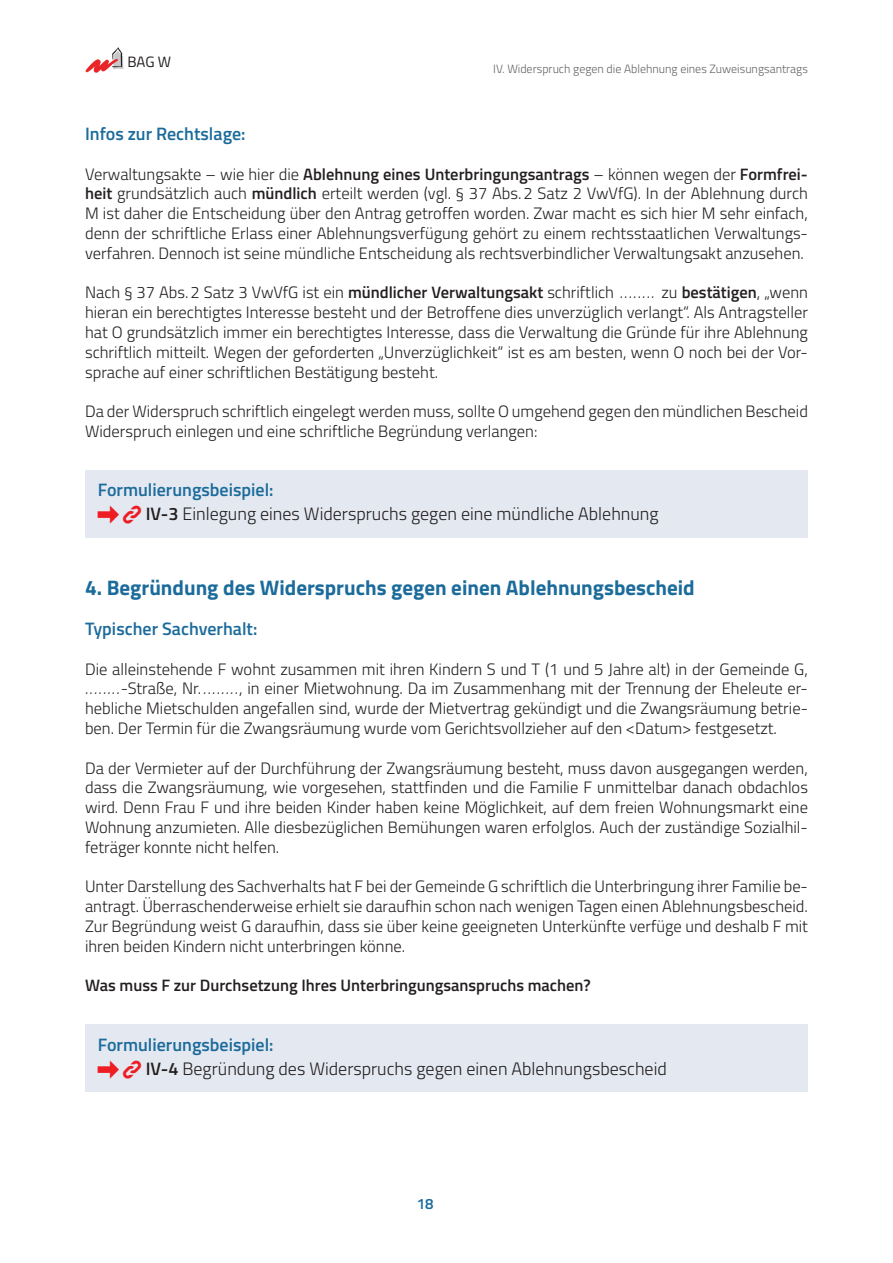
<style>
.page{position:relative;width:893px;height:1263px;background:#fff}
.page>*{position:absolute;margin:0;border:0;box-sizing:border-box;transform-origin:0 0}
.t1{font:700 21px "Titillium";color:#1b6b9b}
.t2{font:300 18px/23.7px "Titillium";color:#231f20}
.t3{font:600 18px "Titillium";color:#1b6b9b}
.t4{font:300 16.5px/19.8px "Titillium";color:#231f20;text-align:justify}
.t5{font:600 16.5px "Titillium";color:#231f20}
.t6{font:15px "Titillium";color:#231f20}
.t7{font:600 15px "Titillium";color:#1b6b9b}
.t8{font:300 12px "Titillium";color:#636366}
.s1{font-weight:600}
.s2{font-style:italic}
.s3{font-weight:600;color:#1b6b9b}
</style>
<div class="page">
<img style="left:85px;top:47px;width:39px;height:25px">
<div style="left:85px;top:470px;width:723px;height:44px;background:#e4e8f0"></div>
<div style="left:85px;top:493px;width:723px;height:44px;background:#e4e8f0"></div>
<div style="left:85px;top:1024px;width:723px;height:44px;background:#e4e8f0"></div>
<div style="left:85px;top:1047px;width:723px;height:45px;background:#e4e8f0"></div>
<p class="t6" style="left:128px;top:51px;width:45px">BAG W</p>
<p class="t8" style="left:493px;top:60px;width:316px">IV. Widerspruch gegen die Ablehnung eines Zuweisungsantrags</p>
<p class="t3" style="left:85px;top:120px;width:162px">Infos zur Rechtslage:</p>
<p class="t4" style="left:85px;top:163px;width:724px">Verwaltungsakte – wie hier die <span class="s1">Ablehnung eines Unterbringungsantrags</span> – können wegen der <span class="s1">Formfrei&shy;heit</span> grundsätzlich auch <span class="s1">mündlich</span> erteilt werden (vgl. § 37 Abs.2 Satz 2 VwVfG). In der Ablehnung durch M ist daher die Entscheidung über den Antrag getroffen worden. Zwar macht es sich hier M sehr einfach, denn der schriftliche Erlass einer Ablehnungsverfügung gehört zu einem rechtsstaatlichen Verwaltungs&shy;verfahren. Dennoch ist seine mündliche Entscheidung als rechtsverbindlicher Verwaltungsakt anzusehen.</p>
<p class="t4" style="left:85px;top:282px;width:724px">Nach § 37 Abs.2 Satz 3 VwVfG ist ein <span class="s1">mündlicher Verwaltungsakt</span> schriftlich <span class="s2">........</span> zu <span class="s1">bestätigen</span>, „wenn hieran ein berechtigtes Interesse besteht und der Betroffene dies unverzüglich verlangt“. Als Antragsteller hat O grundsätzlich immer ein berechtigtes Interesse, dass die Verwaltung die Gründe für ihre Ablehnung schriftlich mitteilt. Wegen der geforderten „Unverzüglichkeit“ ist es am besten, wenn O noch bei der Vor&shy;sprache auf einer schriftlichen Bestätigung besteht.</p>
<p class="t4" style="left:85px;top:401px;width:724px">Da der Widerspruch schriftlich eingelegt werden muss, sollte O umgehend gegen den mündlichen Bescheid<br>Widerspruch einlegen und eine schriftliche Begründung verlangen:</p>
<p class="t2" style="left:146px;top:477px;width:514px;text-indent:-48px"><span class="s3">Formulierungsbeispiel:<br></span><span class="s1">IV-3</span> Einlegung eines Widerspruchs gegen eine mündliche Ablehnung</p>
<p class="t1" style="left:85px;top:572px;width:611px">4. Begründung des Widerspruchs gegen einen Ablehnungsbescheid</p>
<p class="t3" style="left:85px;top:615px;width:174px">Typischer Sachverhalt:</p>
<p class="t4" style="left:85px;top:658px;width:724px">Die alleinstehende F wohnt zusammen mit ihren Kindern S und T (1 und 5 Jahre alt) in der Gemeinde G, <span class="s2">........</span>-Straße, Nr. <span class="s2">........</span>, in einer Mietwohnung. Da im Zusammenhang mit der Trennung der Eheleute er&shy;hebliche Mietschulden angefallen sind, wurde der Mietvertrag gekündigt und die Zwangsräumung betrie&shy;ben. Der Termin für die Zwangsräumung wurde vom Gerichtsvollzieher auf den &lt;Datum&gt; festgesetzt.</p>
<p class="t4" style="left:85px;top:757px;width:724px">Da der Vermieter auf der Durchführung der Zwangsräumung besteht, muss davon ausgegangen werden, dass die Zwangsräumung, wie vorgesehen, stattfinden und die Familie F unmittelbar danach obdachlos wird. Denn Frau F und ihre beiden Kinder haben keine Möglichkeit, auf dem freien Wohnungsmarkt eine Wohnung anzumieten. Alle diesbezüglichen Bemühungen waren erfolglos. Auch der zuständige Sozialhil&shy;feträger konnte nicht helfen.</p>
<p class="t4" style="left:85px;top:876px;width:724px">Unter Darstellung des Sachverhalts hat F bei der Gemeinde G schriftlich die Unterbringung ihrer Familie be&shy;antragt. Überraschenderweise erhielt sie daraufhin schon nach wenigen Tagen einen Ablehnungsbescheid.<br>Zur Begründung weist G daraufhin, dass sie über keine geeigneten Unterkünfte verfüge und deshalb F mit ihren beiden Kindern nicht unterbringen könne.</p>
<p class="t5" style="left:85px;top:973px;width:507px">Was muss F zur Durchsetzung Ihres Unterbringungsanspruchs machen?</p>
<p class="t2" style="left:146px;top:1032px;width:523px;text-indent:-48px"><span class="s3">Formulierungsbeispiel:<br></span><span class="s1">IV-4</span> Begründung des Widerspruchs gegen einen Ablehnungsbescheid</p>
<p class="t7" style="left:417px;top:1193px;width:18px">18</p>
</div>
